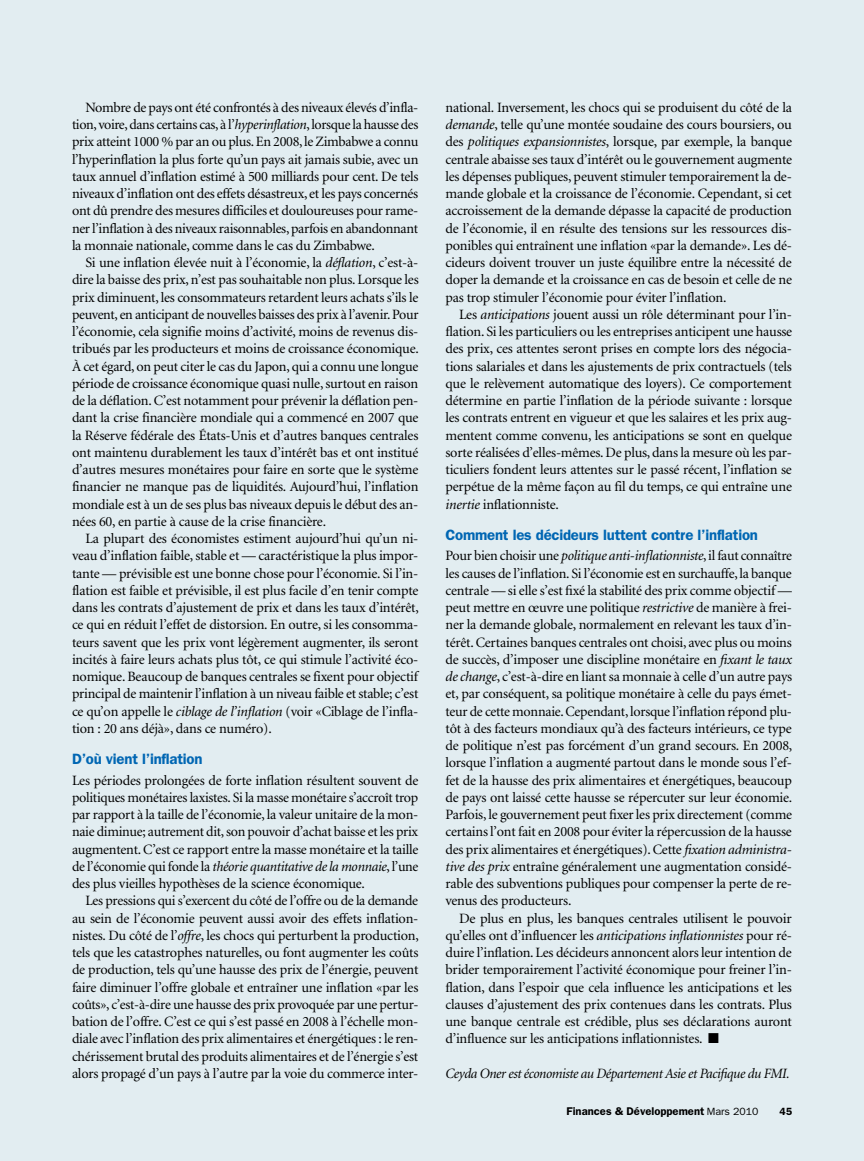
<style>
.page{position:relative;width:864px;height:1161px;background:#e2edf1}
.page>*{position:absolute;margin:0;border:0;box-sizing:border-box;transform-origin:0 0}
.t1{font:600 15px "Franklin Gothic";letter-spacing:-.015em;color:#0066b3}
.t2{font:14.25px/17.2px "Minion";letter-spacing:-.015em;color:#000;text-align:justify}
.t3{font:italic 14.25px "Minion";letter-spacing:-.03em;color:#000}
.t4{font:600 11.25px "Franklin Gothic";color:#000}
.t5{font:600 10.5px "Franklin Gothic";color:#000}
.s1{font-style:italic}
.s2{font-weight:400;font-size:10.5px}
</style>
<div class="page">
<p class="t2" style="left:72px;top:99px;width:348px;text-indent:14px">Nombre de pays ont été confrontés à des niveaux élevés d’infla&shy;tion, voire, dans certains cas, à l’<span class="s1">hyperinflation</span>, lorsque la hausse des prix atteint 1000 % par an ou plus. En 2008, le Zimbabwe a connu l’hyperinflation la plus forte qu’un pays ait jamais subie, avec un taux annuel d’inflation estimé à 500 milliards pour cent. De tels niveaux d’inflation ont des effets désastreux, et les pays concernés ont dû prendre des mesures difficiles et douloureuses pour rame&shy;ner l’inflation à des niveaux raisonnables, parfois en abandonnant la monnaie nationale, comme dans le cas du Zimbabwe.</p>
<p class="t2" style="left:72px;top:255px;width:348px;text-indent:14px">Si une inflation élevée nuit à l’économie, la <span class="s1">déflation</span>, c’est-à&shy;dire la baisse des prix, n’est pas souhaitable non plus. Lorsque les prix diminuent, les consommateurs retardent leurs achats s’ils le peuvent, en anticipant de nouvelles baisses des prix à l’avenir. Pour l’économie, cela signifie moins d’activité, moins de revenus dis&shy;tribués par les producteurs et moins de croissance économique.<br>À cet égard, on peut citer le cas du Japon, qui a connu une longue période de croissance économique quasi nulle, surtout en raison de la déflation. C’est notamment pour prévenir la déflation pen&shy;dant la crise financière mondiale qui a commencé en 2007 que la Réserve fédérale des États-Unis et d’autres banques centrales ont maintenu durablement les taux d’intérêt bas et ont institué d’autres mesures monétaires pour faire en sorte que le système financier ne manque pas de liquidités. Aujourd’hui, l’inflation mondiale est à un de ses plus bas niveaux depuis le début des an&shy;nées 60, en partie à cause de la crise financière.</p>
<p class="t2" style="left:72px;top:531px;width:348px;text-indent:14px">La plupart des économistes estiment aujourd’hui qu’un ni&shy;veau d’inflation faible, stable et — caractéristique la plus impor&shy;tante — prévisible est une bonne chose pour l’économie. Si l’in&shy;flation est faible et prévisible, il est plus facile d’en tenir compte dans les contrats d’ajustement de prix et dans les taux d’intérêt, ce qui en réduit l’effet de distorsion. En outre, si les consomma&shy;teurs savent que les prix vont légèrement augmenter, ils seront incités à faire leurs achats plus tôt, ce qui stimule l’activité éco&shy;nomique. Beaucoup de banques centrales se fixent pour objectif principal de maintenir l’inflation à un niveau faible et stable; c’est ce qu’on appelle le <span class="s1">ciblage de l’inflation</span> (voir «Ciblage de l’infla&shy;tion : 20 ans déjà», dans ce numéro).</p>
<p class="t1" style="left:72px;top:750px;width:132px">D’où vient l’inflation</p>
<p class="t2" style="left:72px;top:772px;width:348px">Les périodes prolongées de forte inflation résultent souvent de politiques monétaires laxistes. Si la masse monétaire s’accroît trop par rapport à la taille de l’économie, la valeur unitaire de la mon&shy;naie diminue; autrement dit, son pouvoir d’achat baisse et les prix augmentent. C’est ce rapport entre la masse monétaire et la taille de l’économie qui fonde la <span class="s1">théorie quantitative de la monnaie</span>, l’une des plus vieilles hypothèses de la science économique.</p>
<p class="t2" style="left:72px;top:893px;width:348px;text-indent:14px">Les pressions qui s’exercent du côté de l’offre ou de la demande au sein de l’économie peuvent aussi avoir des effets inflation&shy;nistes. Du côté de l’<span class="s1">offre</span>, les chocs qui perturbent la production, tels que les catastrophes naturelles, ou font augmenter les coûts de production, tels qu’une hausse des prix de l’énergie, peuvent faire diminuer l’offre globale et entraîner une inflation «par les coûts», c’est-à-dire une hausse des prix provoquée par une pertur&shy;bation de l’offre. C’est ce qui s’est passé en 2008 à l’échelle mon&shy;diale avec l’inflation des prix alimentaires et énergétiques : le ren&shy;chérissement brutal des produits alimentaires et de l’énergie s’est alors propagé d’un pays à l’autre par la voie du commerce inter-</p>
<p class="t2" style="left:446px;top:99px;width:348px">national. Inversement, les chocs qui se produisent du côté de la <span class="s1">demande</span>, telle qu’une montée soudaine des cours boursiers, ou des <span class="s1">politiques expansionnistes</span>, lorsque, par exemple, la banque centrale abaisse ses taux d’intérêt ou le gouvernement augmente les dépenses publiques, peuvent stimuler temporairement la de&shy;mande globale et la croissance de l’économie. Cependant, si cet accroissement de la demande dépasse la capacité de production de l’économie, il en résulte des tensions sur les ressources dis&shy;ponibles qui entraînent une inflation «par la demande». Les dé&shy;cideurs doivent trouver un juste équilibre entre la nécessité de doper la demande et la croissance en cas de besoin et celle de ne pas trop stimuler l’économie pour éviter l’inflation.</p>
<p class="t2" style="left:446px;top:306px;width:348px;text-indent:14px">Les <span class="s1">anticipations</span> jouent aussi un rôle déterminant pour l’in&shy;flation. Si les particuliers ou les entreprises anticipent une hausse des prix, ces attentes seront prises en compte lors des négocia&shy;tions salariales et dans les ajustements de prix contractuels (tels que le relèvement automatique des loyers). Ce comportement détermine en partie l’inflation de la période suivante : lorsque les contrats entrent en vigueur et que les salaires et les prix aug&shy;mentent comme convenu, les anticipations se sont en quelque sorte réalisées d’elles-mêmes. De plus, dans la mesure où les par&shy;ticuliers fondent leurs attentes sur le passé récent, l’inflation se perpétue de la même façon au fil du temps, ce qui entraîne une <span class="s1">inertie</span> inflationniste.</p>
<p class="t1" style="left:446px;top:526px;width:314px">Comment les décideurs luttent contre l’inflation</p>
<p class="t2" style="left:446px;top:548px;width:348px">Pour bien choisir une <span class="s1">politique anti-inflationniste</span>, il faut connaître les causes de l’inflation. Si l’économie est en surchauffe, la banque centrale — si elle s’est fixé la stabilité des prix comme objectif — peut mettre en œuvre une politique <span class="s1">restrictive</span> de manière à frei&shy;ner la demande globale, normalement en relevant les taux d’in&shy;térêt. Certaines banques centrales ont choisi, avec plus ou moins de succès, d’imposer une discipline monétaire en <span class="s1">fixant le taux de change</span>, c’est-à-dire en liant sa monnaie à celle d’un autre pays et, par conséquent, sa politique monétaire à celle du pays émet&shy;teur de cette monnaie. Cependant, lorsque l’inflation répond plu&shy;tôt à des facteurs mondiaux qu’à des facteurs intérieurs, ce type de politique n’est pas forcément d’un grand secours. En 2008, lorsque l’inflation a augmenté partout dans le monde sous l’ef&shy;fet de la hausse des prix alimentaires et énergétiques, beaucoup de pays ont laissé cette hausse se répercuter sur leur économie.<br>Parfois, le gouvernement peut fixer les prix directement (comme certains l’ont fait en 2008 pour éviter la répercussion de la hausse des prix alimentaires et énergétiques). Cette <span class="s1">fixation administra&shy;tive des prix</span> entraîne généralement une augmentation considé&shy;rable des subventions publiques pour compenser la perte de re&shy;venus des producteurs.</p>
<p class="t2" style="left:446px;top:910px;width:348px;text-indent:14px">De plus en plus, les banques centrales utilisent le pouvoir qu’elles ont d’influencer les <span class="s1">anticipations inflationnistes</span> pour ré&shy;duire l’inflation. Les décideurs annoncent alors leur intention de brider temporairement l’activité économique pour freiner l’in&shy;flation, dans l’espoir que cela influence les anticipations et les clauses d’ajustement des prix contenues dans les contrats. Plus une banque centrale est crédible, plus ses déclarations auront d’influence sur les anticipations inflationnistes.- ■</p>
<p class="t3" style="left:446px;top:1066px;width:346px">Ceyda Oner est économiste au Département Asie et Pacifique du FMI.</p>
<p class="t4" style="left:567px;top:1105px;width:193px">Fina ces &amp; Dévelop ement <span class="s2">Mars 2010</span></p>
<p class="t4" style="left:579px;top:1105px;width:153px">Finance &amp; Development <span class="s2">March</span></p>
<p class="t5" style="left:779px;top:1106px;width:14px">45</p>
</div>
